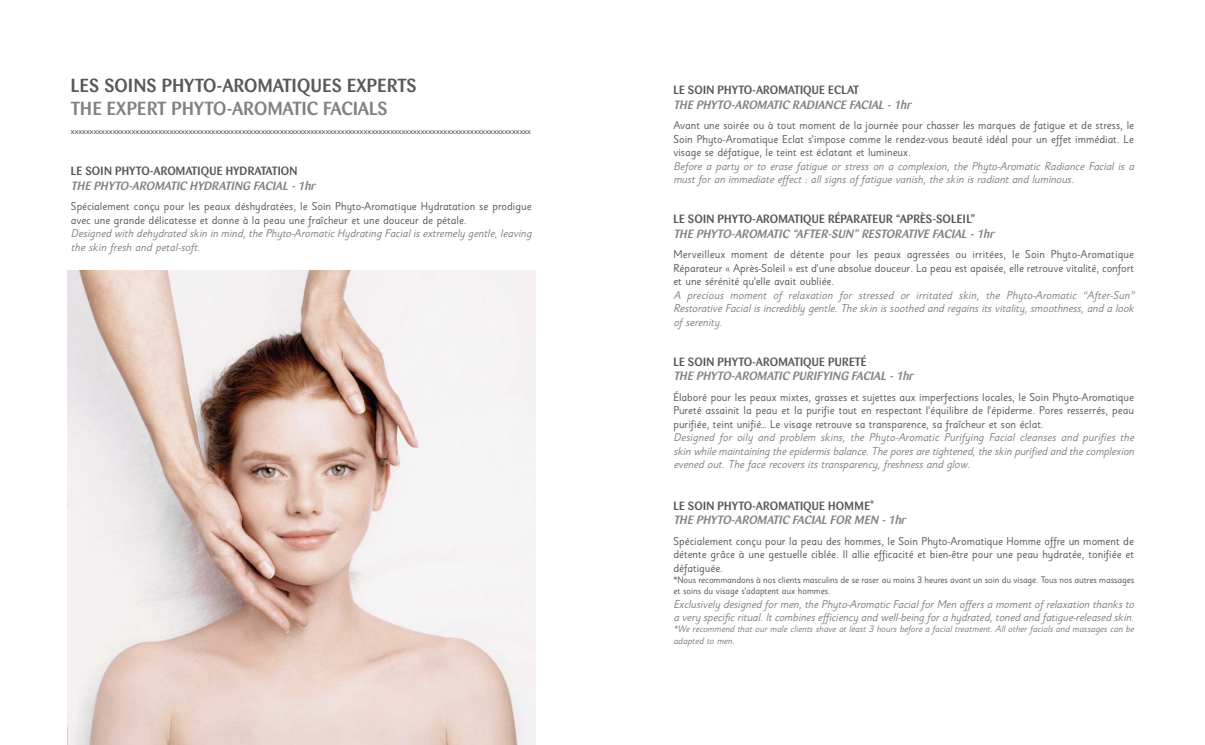
<style>
.page{position:relative;width:1205px;height:745px;background:#fff}
.page>*{position:absolute;margin:0;border:0;box-sizing:border-box;transform-origin:0 0}
.t1{font:500 18.75px "Barmeno";letter-spacing:.02em;color:#58595b}
.t2{font:500 18.75px "Barmeno";color:#808285}
.t3{font:italic 500 11.88px "Barmeno";color:#808285}
.t4{font:500 11.88px "Barmeno";letter-spacing:.02em;color:#58595b}
.t5{font:500 11.88px "Barmeno";color:#58595b}
.t6{font:11.25px/13.5px "Sassoon Sans";color:#58595b;text-align:justify}
.t7{font:italic 11.25px/13.5px "Sassoon Sans";letter-spacing:-.01em;color:#808285}
.t8{font:9.38px/11.2px "Sassoon Sans";letter-spacing:-.01em;color:#58595b}
.t9{font:italic 9.38px/11.2px "Sassoon Sans";letter-spacing:-.01em;color:#808285}
.t10{font:7.5px "U8";letter-spacing:.01em;color:#58595b}
</style>
<div class="page">
<img style="left:68px;top:271px;width:468px;height:473px">
<h1 class="t1" style="left:71px;top:78px;width:347px">LES SOINS PHYTO-AROMATIQUES EXPERTS</h1>
<h1 class="t2" style="left:71px;top:100px;width:318px">THE EXPERT PHYTO-AROMATIC FACIALS</h1>
<p class="t10" style="left:71px;top:125px;width:462px">xxxxxxxxxxxxxxxxxxxxxxxxxxxxxxxxxxxxxxxxxxxxxxxxxxxxxxxxxxxxxxxxxxxxxxxxxxxxxxxxxxxxxxxxxxxxxxxxxxxxxxxxxxxxxxxxxxxxxxxxx</p>
<p class="t5" style="left:71px;top:166px;width:228px">LE SOIN PHYTO-AROMATIQUE HYDRATATION</p>
<p class="t3" style="left:71px;top:180px;width:248px">THE PHYTO-AROMATIC HYDRATING FACIAL -1hr</p>
<p class="t6" style="left:71px;top:201px;width:462px">Spécialement conçu pour les peaux déshydratées, le Soin Phyto-Aromatique Hydratation se prodigue avec une grande délicatesse et donne à la peau une fraîcheur et une douceur de pétale.</p>
<p class="t7" style="left:71px;top:228px;width:465px">Designed with dehydrated skin in mind,the Phyto-AromaticHydrating Facialisextremely gentle,leaving the skin fresh and petal-soft.</p>
<p class="t4" style="left:673px;top:85px;width:187px">LE SOIN PHYTO-AROMATIQUE ECLAT</p>
<p class="t3" style="left:673px;top:99px;width:241px">THE PHYTO-AROMATIC RADIANCE FACIAL -1hr</p>
<p class="t6" style="left:673px;top:120px;width:462px">Avant une soirée ou à tout moment de la journée pour chasser les marques de fatigue et de stress, le Soin Phyto-Aromatique Eclat s’impose comme le rendez-vous beauté idéal pour un effet immédiat. Le visage se défatigue, le teint est éclatant et lumineux.</p>
<p class="t7" style="left:673px;top:160px;width:465px">Before a party or to erase fatigue or stress on a complexion, the Phyto-Aromatic Radiance Facial is a must for an immediate effect : all signs of fatigue vanish, the skin is radiant and luminous.</p>
<p class="t5" style="left:673px;top:214px;width:303px">LE SOIN PHYTO-AROMATIQUE RÉPARATEUR “APRÈS-SOLEIL”</p>
<p class="t3" style="left:673px;top:228px;width:324px">THE PHYTO-AROMATIC “AFTER-SUN” RESTORATIVE FACIAL -1hr</p>
<p class="t6" style="left:673px;top:249px;width:462px">Merveilleux moment de détente pour les peaux agressées ou irritées, le Soin Phyto-Aromatique Réparateur « Après-Soleil » est d’une absolue douceur. La peau est apaisée, elle retrouve vitalité, confort et une sérénité qu’elle avait oubliée.</p>
<p class="t7" style="left:673px;top:289px;width:465px;text-align:justify">A precious moment of relaxation for stressed or irritated skin, the Phyto-Aromatic “After-Sun” Restorative Facialisincredibly gentle.The skin issoothed and regainsitsvitality,smoothness,and a look of serenity.</p>
<p class="t4" style="left:673px;top:356px;width:195px">LE SOIN PHYTO-AROMATIQUE PURETÉ</p>
<p class="t3" style="left:673px;top:371px;width:244px">THE PHYTO-AROMATIC PURIFYING FACIAL -1hr</p>
<p class="t6" style="left:673px;top:391px;width:462px">Élaboré pour les peaux mixtes, grasses et sujettes aux imperfections locales, le Soin Phyto-Aromatique Pureté assainit la peau et la purifie tout en respectant l’équilibre de l’épiderme. Pores resserrés, peau purifiée, teint unifié… Le visage retrouve sa transparence, sa fraîcheur et son éclat.</p>
<p class="t7" style="left:673px;top:432px;width:464px;text-align:justify">Designed for oily and problem skins, the Phyto-Aromatic Purifying Facial cleanses and purifies the skin whilemaintaining theepidermisbalance.Theporesaretightened,theskin purified and thecomplexion evened out. The face recovers its transparency, freshness and glow.</p>
<p class="t4" style="left:673px;top:500px;width:202px">LE SOIN PHYTO-AROMATIQUE HOMME*</p>
<p class="t3" style="left:673px;top:515px;width:236px">THE PHYTO-AROMATIC FACIAL FOR MEN -1hr</p>
<p class="t6" style="left:673px;top:535px;width:462px">Spécialement conçu pour la peau des hommes, le Soin Phyto-Aromatique Homme offre un moment de détente grâce à une gestuelle ciblée. Il allie efficacité et bien-être pour une peau hydratée, tonifiée et défatiguée.</p>
<p class="t8" style="left:673px;top:575px;width:462px">*Nous recommandons à nos clients masculins de se raser au moins 3 heures avant un soin du visage. Tous nos autres massages et soins du visage s’adaptent aux hommes.</p>
<p class="t7" style="left:673px;top:598px;width:465px">Exclusively designed formen,the Phyto-AromaticFacialforMen offersa momentof relaxation thanksto a very specificritual.Itcombinesefficiency and well-being fora hydrated,toned and fatigue-released skin.</p>
<p class="t9" style="left:673px;top:624px;width:464px">*We recommend that our male clients shave at least 3 hours before a facial treatment. All other facials and massages can be adapted to men.</p>
</div>
